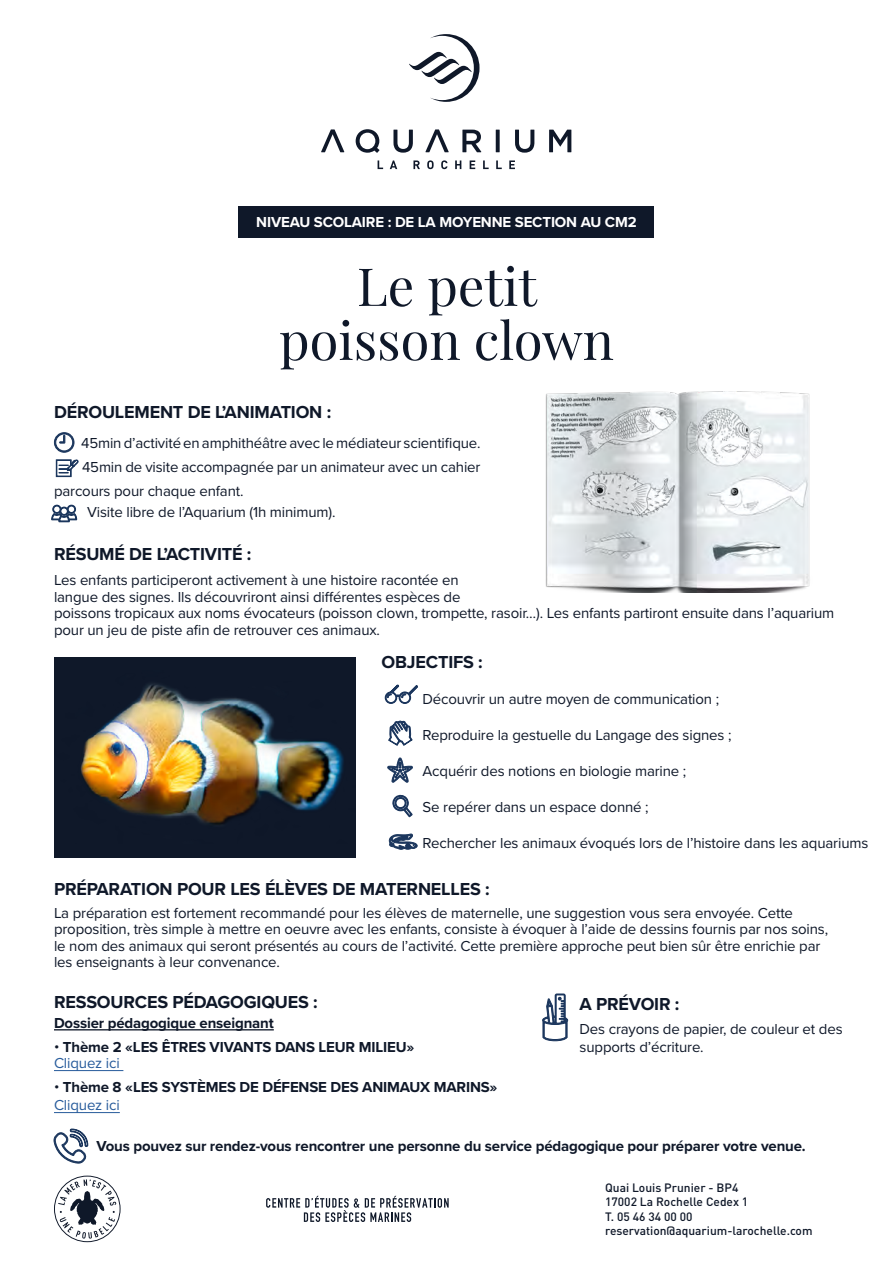
<style>
.page{position:relative;width:893px;height:1263px;background:#fff}
.page>*{position:absolute;margin:0;border:0;box-sizing:border-box;transform-origin:0 0}
.t1{font:52.5px "Playfair Display";color:#0f1829}
.t2{font:700 18px "Proxima Nova";letter-spacing:-.01em;color:#0f1829}
.t3{font:15px/16.5px "Proxima Nova";letter-spacing:-.01em;color:#0f1829}
.t4{font:700 15px/16.5px "Proxima Nova";letter-spacing:-.01em;color:#0f1829}
.t5{font:700 15px "Proxima Nova";letter-spacing:-.01em;color:#fff}
.t6{font:500 12px/14.4px "DIN Pro";color:#0f1829}
.s1{font-weight:400}
.s2{font-weight:400;color:#275b9b}
</style>
<div class="page">
<hr style="left:54px;top:1029px;width:220px;height:1px;background:#0f1829">
<hr style="left:54px;top:1070px;width:69px;height:1px;background:#275b9b">
<hr style="left:54px;top:1112px;width:66px;height:1px;background:#275b9b">
<svg style="left:509px;top:160px;width:6px;height:9px"></svg>
<svg style="left:496px;top:160px;width:6px;height:9px"></svg>
<svg style="left:483px;top:160px;width:6px;height:9px"></svg>
<svg style="left:470px;top:160px;width:5px;height:9px"></svg>
<svg style="left:455px;top:160px;width:6px;height:9px"></svg>
<svg style="left:441px;top:160px;width:6px;height:9px"></svg>
<svg style="left:427px;top:160px;width:7px;height:9px"></svg>
<svg style="left:413px;top:160px;width:7px;height:9px"></svg>
<svg style="left:390px;top:160px;width:7px;height:9px"></svg>
<svg style="left:378px;top:160px;width:5px;height:9px"></svg>
<svg style="left:549px;top:130px;width:22px;height:22px"></svg>
<svg style="left:515px;top:130px;width:19px;height:23px"></svg>
<svg style="left:496px;top:130px;width:4px;height:22px"></svg>
<svg style="left:462px;top:130px;width:19px;height:22px"></svg>
<svg style="left:425px;top:129px;width:24px;height:23px"></svg>
<svg style="left:393px;top:130px;width:20px;height:23px"></svg>
<svg style="left:356px;top:129px;width:23px;height:24px"></svg>
<svg style="left:321px;top:129px;width:23px;height:23px"></svg>
<svg style="left:409px;top:34px;width:70px;height:68px"></svg>
<div style="left:54px;top:657px;width:301px;height:200px;background:#0f1829"></div>
<img style="left:80px;top:683px;width:264px;height:142px">
<svg style="left:542px;top:993px;width:26px;height:48px"></svg>
<svg style="left:266px;top:1196px;width:183px;height:26px"></svg>
<svg style="left:54px;top:1175px;width:67px;height:67px"></svg>
<div style="left:239px;top:206px;width:415px;height:31px;background:#0f1829"></div>
<img style="left:545px;top:391px;width:265px;height:201px">
<svg style="left:54px;top:432px;width:20px;height:21px"></svg>
<svg style="left:51px;top:505px;width:26px;height:17px"></svg>
<svg style="left:56px;top:459px;width:22px;height:18px"></svg>
<svg style="left:387px;top:757px;width:26px;height:26px"></svg>
<svg style="left:385px;top:685px;width:33px;height:61px"></svg>
<svg style="left:393px;top:794px;width:19px;height:23px"></svg>
<svg style="left:389px;top:833px;width:29px;height:17px"></svg>
<svg style="left:54px;top:1129px;width:34px;height:34px"></svg>
<p class="t5" style="left:256px;top:211px;width:382px">NIVEAU SCOLAIRE : DE LA MOYENNE SECTION AU CM2</p>
<h1 class="t1" style="left:357px;top:253px;width:182px">Le petit</h1>
<h1 class="t1" style="left:279px;top:308px;width:336px">poisson clown</h1>
<p class="t2" style="left:54px;top:399px;width:279px">DÉROULEMENT DE L’ANIMATION :</p>
<p class="t3" style="left:81px;top:434px;width:401px">45min d’activité en amphithéâtre avec le médiateur scientifique.</p>
<p class="t3" style="left:82px;top:458px;width:400px">45min de visite accompagnée par un animateur avec un cahier</p>
<p class="t3" style="left:54px;top:482px;width:191px">parcours pour chaque enfant.</p>
<p class="t3" style="left:87px;top:503px;width:250px">Visite libre de l’Aquarium (1h minimum).</p>
<p class="t2" style="left:54px;top:540px;width:199px">RÉSUMÉ DE L’ACTIVITÉ :</p>
<p class="t3" style="left:54px;top:571px;width:782px">Les enfants participeront activement à une histoire racontée en<br>langue des signes. Ils découvriront ainsi différentes espèces de<br>poissons tropicaux aux noms évocateurs (poisson clown, trompette, rasoir…). Les enfants partiront ensuite dans l’aquarium pour un jeu de piste afin de retrouver ces animaux.</p>
<p class="t2" style="left:382px;top:648px;width:103px">OBJECTIFS :</p>
<p class="t3" style="left:423px;top:690px;width:298px">Découvrir un autre moyen de communication ;</p>
<p class="t3" style="left:423px;top:726px;width:310px">Reproduire la gestuelle du Langage des signes ;</p>
<p class="t3" style="left:423px;top:762px;width:265px">Acquérir des notions en biologie marine ;</p>
<p class="t3" style="left:423px;top:798px;width:228px">Se repérer dans un espace donné ;</p>
<p class="t3" style="left:423px;top:834px;width:447px">Rechercher les animaux évoqués lors de l’histoire dans les aquariums</p>
<p class="t2" style="left:54px;top:876px;width:437px">PRÉPARATION POUR LES ÉLÈVES DE MATERNELLES :</p>
<p class="t3" style="left:54px;top:904px;width:776px">La préparation est fortement recommandé pour les élèves de maternelle, une suggestion vous sera envoyée. Cette proposition, très simple à mettre en oeuvre avec les enfants, consiste à évoquer à l’aide de dessins fournis par nos soins, le nom des animaux qui seront présentés au cours de l’activité. Cette première approche peut bien sûr être enrichie par les enseignants à leur convenance.</p>
<p class="t2" style="left:54px;top:989px;width:265px">RESSOURCES PÉDAGOGIQUES :</p>
<p class="t4" style="left:54px;top:1014px;width:221px">Dossier pédagogique enseignant</p>
<p class="t4" style="left:54px;top:1038px;width:362px"><span class="s1">•</span> Thème 2 «LES ÊTRES VIVANTS DANS LEUR MILIEU»<br><span class="s2">Cliquez ici</span></p>
<p class="t4" style="left:54px;top:1078px;width:445px;line-height:18px"><span class="s1">•</span> Thème 8 «LES SYSTÈMES DE DÉFENSE DES ANIMAUX MARINS»<br><span class="s2">Cliquez ici</span></p>
<p class="t2" style="left:580px;top:990px;width:101px">A PRÉVOIR :</p>
<p class="t3" style="left:580px;top:1019px;width:265px;line-height:18px">Des crayons de papier, de couleur et des supports d’écriture.</p>
<p class="t4" style="left:97px;top:1137px;width:711px">Vous pouvez sur rendez-vous rencontrer une personne du service pédagogique pour préparer votre venue.</p>
<p class="t6" style="left:605px;top:1180px;width:209px">Quai Louis Prunier - BP4<br>17002 La Rochelle Cedex 1<br>T. 05 46 34 00 00 reservation@aquarium-larochelle.com</p>
</div>
